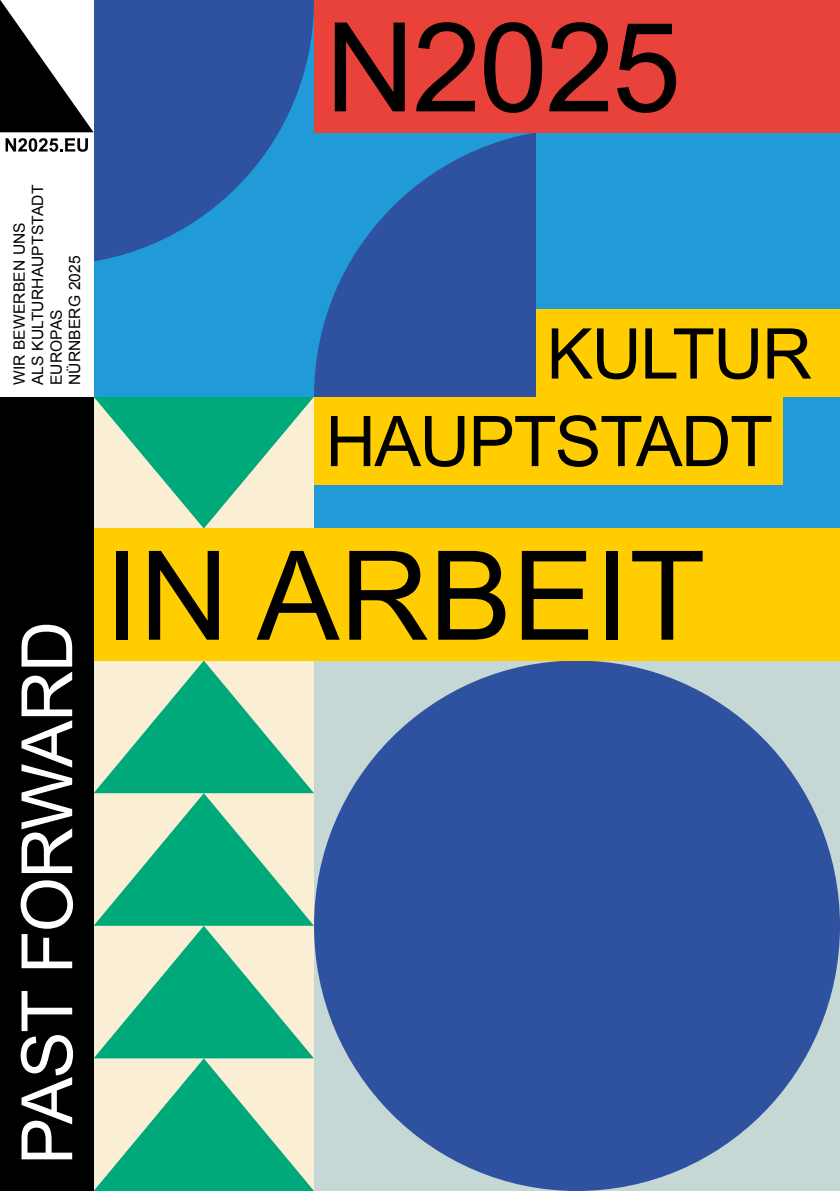
<style>
.page{position:relative;width:840px;height:1191px;background:#fff}
.page>*{position:absolute;margin:0;border:0;box-sizing:border-box;transform-origin:0 0}
.t1{font:124px "Arial";color:#000}
.t2{font:70.8px "Arial";letter-spacing:-.02em;color:#fff}
.t3{font:70px "Arial";letter-spacing:-.025em;color:#000}
.t4{font:15.6px/18.4px "Arial";letter-spacing:.01em;color:#000}
</style>
<div class="page">
<div style="left:314px;top:132px;width:525px;height:528px;background:#209bd7"></div>
<svg style="left:94px;top:397px;width:220px;height:131px;background:#7ccba6"></svg>
<div style="left:314px;top:660px;width:525px;height:531px;background:#c6d8d5"></div>
<div style="left:314px;top:397px;width:468px;height:87px;background:#ffcd00"></div>
<div style="left:535px;top:309px;width:304px;height:88px;background:#ffcd00"></div>
<div style="left:93px;top:0;width:442px;height:397px;background:#209bd7"></div>
<svg style="left:94px;top:0;width:220px;height:262px;fill:#2f52a0"></svg>
<svg style="left:314px;top:132px;width:221px;height:265px;fill:#2f52a0"></svg>
<div style="left:314px;top:0;width:525px;height:132px;background:#e8423b"></div>
<div style="left:314px;top:660px;width:525px;height:531px;background:#2f52a0;border-radius:50%"></div>
<svg style="left:94px;top:660px;width:220px;height:531px;background:#7ccba6"></svg>
<div style="left:94px;top:528px;width:745px;height:132px;background:#ffcd00"></div>
<div style="left:0;top:0;width:94px;height:1191px;background:#fff"></div>
<svg style="left:0;top:0;width:94px;height:132px"></svg>
<div style="left:0;top:397px;width:94px;height:794px;background:#000"></div>
<svg style="left:6px;top:138px;width:82px;height:14px"></svg>
<p class="t4" style="left:10px;top:385px;width:202px;rotate:-90deg">WIR BEWERBEN UNS<br>ALS KULTURHAUPTSTADT<br>EUROPAS<br>NÜRNBERG 2025</p>
<h2 class="t2" style="left:1px;top:1164px;width:545px;rotate:-90deg">PAST FORWARD</h2>
<h1 class="t1" style="left:325px;top:-13px;width:357px">N2025</h1>
<h3 class="t3" style="left:546px;top:308px;width:267px">KULTUR</h3>
<h3 class="t3" style="left:325px;top:396px;width:448px">HAUPTSTADT</h3>
<h1 class="t1" style="left:105px;top:515px;width:601px">IN ARBEIT</h1>
</div>
